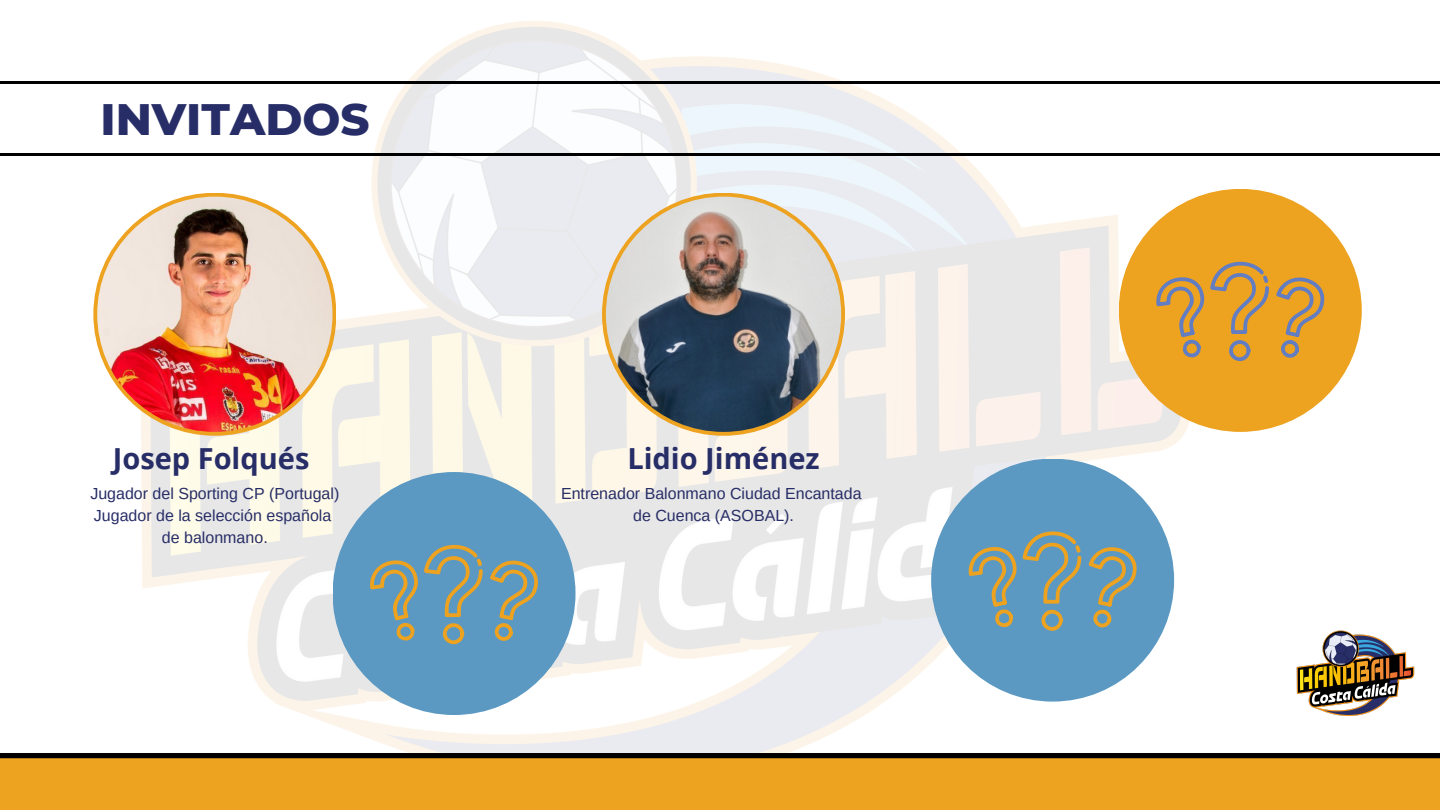
<style>
.page{position:relative;width:1440px;height:810px;background:#fff}
.page>*{position:absolute;margin:0;border:0;box-sizing:border-box;transform-origin:0 0}
.t1{font:800 44.9px "Montserrat";color:#272d66}
.t2{font:700 29px "Open Sans";color:#272d66}
.t3{font:16px/21.8px "Arimo";color:#272d66;text-align:center}
</style>
<div class="page">
<img style="left:0;top:21px;width:1440px;height:733px">
<svg style="left:0;top:81px;width:1440px;height:75px"></svg>
<svg style="left:0;top:754px;width:1440px;height:56px"></svg>
<svg style="left:93px;top:193px;width:243px;height:243px;fill:#eda220"></svg>
<svg style="left:602px;top:193px;width:243px;height:243px;fill:#eda220"></svg>
<div style="left:1119px;top:189px;width:243px;height:243px;background:#eda220;border-radius:50%"></div>
<svg style="left:1210px;top:261px;width:59px;height:73px"></svg>
<svg style="left:1229px;top:340px;width:21px;height:21px"></svg>
<svg style="left:1156px;top:277px;width:48px;height:81px"></svg>
<svg style="left:1276px;top:277px;width:48px;height:81px"></svg>
<div style="left:333px;top:472px;width:243px;height:243px;background:#5b99c2;border-radius:50%"></div>
<svg style="left:424px;top:544px;width:59px;height:73px"></svg>
<svg style="left:443px;top:623px;width:21px;height:21px"></svg>
<svg style="left:370px;top:560px;width:48px;height:81px"></svg>
<svg style="left:490px;top:561px;width:48px;height:80px"></svg>
<div style="left:931px;top:459px;width:243px;height:243px;background:#5b99c2;border-radius:50%"></div>
<svg style="left:1023px;top:531px;width:58px;height:73px"></svg>
<svg style="left:1041px;top:610px;width:22px;height:21px"></svg>
<svg style="left:969px;top:547px;width:48px;height:81px"></svg>
<svg style="left:1089px;top:547px;width:48px;height:81px"></svg>
<img style="left:1282px;top:594px;width:158px;height:159px">
<img style="left:97px;top:197px;width:236px;height:235px;border-radius:50%">
<img style="left:606px;top:197px;width:235px;height:235px;border-radius:50%">
<h1 class="t1" style="left:100px;top:92px;width:271px">INVITADOS</h1>
<h2 class="t2" style="left:113px;top:438px;width:198px">Josep Folqués</h2>
<h2 class="t2" style="left:627px;top:438px;width:194px">Lidio Jiménez</h2>
<p class="t3" style="left:90px;top:483px;width:250px">Jugador del Sporting CP (Portugal)<br>Jugador de la selección española de balonmano.</p>
<p class="t3" style="left:561px;top:483px;width:302px">Entrenador Balonmano Ciudad Encantada de Cuenca (ASOBAL).</p>
</div>
